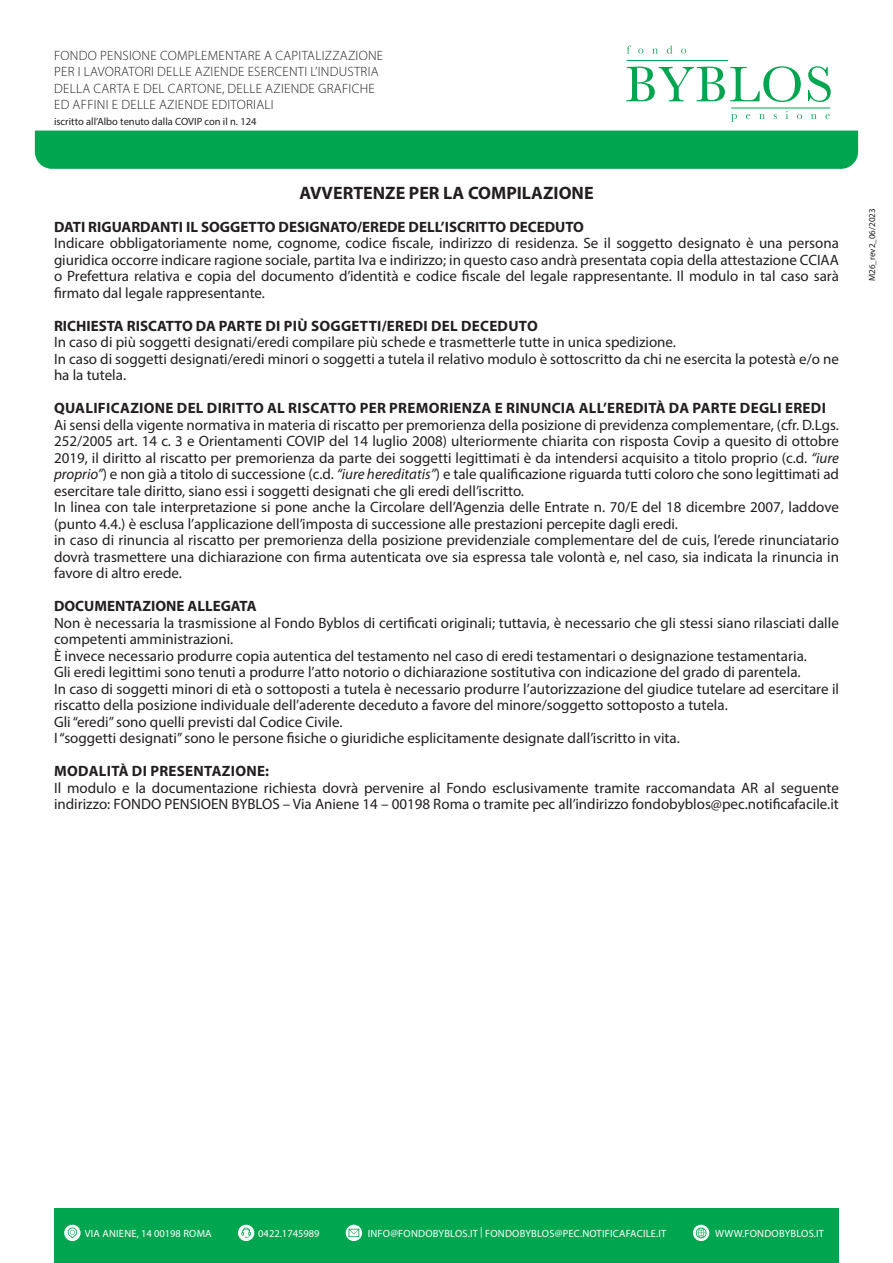
<style>
.page{position:relative;width:893px;height:1263px;background:#fff}
.page>*{position:absolute;margin:0;border:0;box-sizing:border-box;transform-origin:0 0}
.t1{font:700 18px "Myriad Pro";color:#231f20}
.t2{font:15px/16.5px "Myriad Pro";color:#231f20}
.t3{font:700 15px "Myriad Pro";letter-spacing:.02em;color:#231f20}
.t4{font:700 15px "Myriad Pro";color:#231f20}
.t5{font:300 13.5px/16.2px "Myriad Pro";letter-spacing:.02em;color:#231f20}
.t6{font:10.5px "Myriad Pro";letter-spacing:.02em;color:#fff}
.t7{font:10.5px "Myriad Pro";color:#231f20}
.t8{font:10.5px "Myriad Pro";color:#fff}
.t9{font:9px "Myriad Pro";color:#231f20}
.s1{font-style:italic}
</style>
<div class="page">
<div style="left:35px;top:131px;width:823px;height:38px;background:#00a54f"></div>
<svg style="left:626px;top:66px;width:175px;height:36px"></svg>
<svg style="left:808px;top:66px;width:23px;height:36px"></svg>
<hr style="left:627px;top:60px;width:101px;height:1px;background:#00a54f">
<hr style="left:731px;top:108px;width:99px;height:1px;background:#00a54f">
<svg style="left:627px;top:46px;width:4px;height:7px"></svg>
<svg style="left:638px;top:49px;width:5px;height:5px"></svg>
<svg style="left:652px;top:49px;width:6px;height:4px"></svg>
<svg style="left:667px;top:46px;width:5px;height:8px"></svg>
<svg style="left:681px;top:49px;width:5px;height:5px"></svg>
<svg style="left:731px;top:114px;width:6px;height:8px"></svg>
<svg style="left:746px;top:114px;width:4px;height:5px"></svg>
<svg style="left:759px;top:114px;width:6px;height:5px"></svg>
<svg style="left:774px;top:114px;width:3px;height:5px"></svg>
<svg style="left:786px;top:111px;width:2px;height:8px"></svg>
<svg style="left:797px;top:114px;width:5px;height:5px"></svg>
<svg style="left:811px;top:114px;width:6px;height:5px"></svg>
<svg style="left:825px;top:114px;width:5px;height:5px"></svg>
<div style="left:54px;top:1209px;width:785px;height:54px;background:#00a54f"></div>
<svg style="left:64px;top:1225px;width:17px;height:16px"></svg>
<svg style="left:67px;top:1227px;width:11px;height:11px"></svg>
<svg style="left:238px;top:1225px;width:16px;height:16px"></svg>
<svg style="left:241px;top:1227px;width:10px;height:11px"></svg>
<svg style="left:346px;top:1225px;width:16px;height:16px"></svg>
<svg style="left:349px;top:1229px;width:10px;height:8px"></svg>
<svg style="left:693px;top:1225px;width:16px;height:16px"></svg>
<svg style="left:696px;top:1227px;width:10px;height:11px"></svg>
<p class="t5" style="left:54px;top:48px;width:331px">FONDO PENSIONE COMPLEMENTARE A CAPITALIZZAZIONE PER I LAVORATORI DELLE AZIENDE ESERCENTI L’INDUSTRIA DELLA CARTA E DEL CARTONE, DELLE AZIENDE GRAFICHE ED AFFINI E DELLE AZIENDE EDITORIALI</p>
<p class="t7" style="left:54px;top:115px;width:204px">iscritto all’Albo tenuto dalla COVIP con il n. 124</p>
<p class="t1" style="left:299px;top:181px;width:296px">AVVERTENZE PER LA COMPILAZIONE</p>
<p class="t4" style="left:54px;top:217px;width:531px">DATI RIGUARDANTI IL SOGGETTO DESIGNATO/EREDE DELL’ISCRITTO DECEDUTO</p>
<p class="t2" style="left:54px;top:235px;width:786px;text-align:justify">Indicare obbligatoriamente nome, cognome, codice fiscale, indirizzo di residenza. Se il soggetto designato è una persona giuridica occorre indicare ragione sociale, partita Iva e indirizzo; in questo caso andrà presentata copia della attestazione CCIAA o Prefettura relativa e copia del documento d’identità e codice fiscale del legale rappresentante. Il modulo in tal caso sarà firmato dal legale rappresentante.</p>
<p class="t3" style="left:54px;top:316px;width:485px">RICHIESTA RISCATTO DA PARTE DI PIÙ SOGGETTI/EREDI DEL DECEDUTO</p>
<p class="t2" style="left:54px;top:334px;width:623px">In caso di più soggetti designati/eredi compilare più schede e trasmetterle tutte in unica spedizione.</p>
<p class="t2" style="left:54px;top:350px;width:786px">In caso di soggetti designati/eredi minori o soggetti a tutela il relativo modulo è sottoscritto da chi ne esercita la potestà e/o ne ha la tutela.</p>
<p class="t3" style="left:54px;top:399px;width:773px">QUALIFICAZIONE DEL DIRITTO AL RISCATTO PER PREMORIENZA E RINUNCIA ALL’EREDITÀ DA PARTE DEGLI EREDI</p>
<p class="t2" style="left:54px;top:416px;width:787px;text-align:justify">Ai sensi della vigente normativa in materia di riscatto per premorienza della posizione di previdenza complementare, (cfr. D.Lgs.<br>252/2005 art. 14 c. 3 e Orientamenti COVIP del 14 luglio 2008) ulteriormente chiarita con risposta Covip a quesito di ottobre 2019, il diritto al riscatto per premorienza da parte dei soggetti legittimati è da intendersi acquisito a titolo proprio (c.d. <span class="s1">“iure proprio”</span>) e non già a titolo di successione (c.d. <span class="s1">“iure hereditatis”</span>) e tale qualificazione riguarda tutti coloro che sono legittimati ad esercitare tale diritto, siano essi i soggetti designati che gli eredi dell’iscritto.</p>
<p class="t2" style="left:54px;top:499px;width:786px">In linea con tale interpretazione si pone anche la Circolare dell’Agenzia delle Entrate n. 70/E del 18 dicembre 2007, laddove (punto 4.4.) è esclusa l’applicazione dell’imposta di successione alle prestazioni percepite dagli eredi.</p>
<p class="t2" style="left:54px;top:532px;width:786px;text-align:justify">in caso di rinuncia al riscatto per premorienza della posizione previdenziale complementare del de cuis, l’erede rinunciatario dovrà trasmettere una dichiarazione con firma autenticata ove sia espressa tale volontà e, nel caso, sia indicata la rinuncia in favore di altro erede.</p>
<p class="t4" style="left:54px;top:597px;width:204px">DOCUMENTAZIONE ALLEGATA</p>
<p class="t2" style="left:54px;top:614px;width:786px">Non è necessaria la trasmissione al Fondo Byblos di certificati originali; tuttavia, è necessario che gli stessi siano rilasciati dalle competenti amministrazioni.</p>
<p class="t2" style="left:54px;top:647px;width:754px">È invece necessario produrre copia autentica del testamento nel caso di eredi testamentari o designazione testamentaria.</p>
<p class="t2" style="left:54px;top:664px;width:748px">Gli eredi legittimi sono tenuti a produrre l’atto notorio o dichiarazione sostitutiva con indicazione del grado di parentela.</p>
<p class="t2" style="left:54px;top:680px;width:787px">In caso di soggetti minori di età o sottoposti a tutela è necessario produrre l’autorizzazione del giudice tutelare ad esercitare il riscatto della posizione individuale dell’aderente deceduto a favore del minore/soggetto sottoposto a tutela.</p>
<p class="t2" style="left:54px;top:713px;width:290px">Gli “eredi” sono quelli previsti dal Codice Civile.</p>
<p class="t2" style="left:54px;top:730px;width:627px">I “soggetti designati” sono le persone fisiche o giuridiche esplicitamente designate dall’iscritto in vita.</p>
<p class="t3" style="left:54px;top:762px;width:217px">MODALITÀ DI PRESENTAZIONE:</p>
<p class="t2" style="left:54px;top:779px;width:786px">Il modulo e la documentazione richiesta dovrà pervenire al Fondo esclusivamente tramite raccomandata AR al seguente indirizzo: FONDO PENSIOEN BYBLOS – Via Aniene 14 – 00198 Roma o tramite pec all’indirizzo fondobyblos@pec.notificafacile.it</p>
<p class="t9" style="left:867px;top:281px;width:74px;rotate:-90deg">M26_rev2_06/2023</p>
<p class="t6" style="left:85px;top:1226px;width:128px">VIA ANIENE, 14 00198 ROMA</p>
<p class="t8" style="left:258px;top:1226px;width:63px">0422.1745989</p>
<p class="t6" style="left:368px;top:1226px;width:300px">INFO@FONDOBYBLOS.IT | FONDOBYBLOS@PEC.NOTIFICAFACILE.IT</p>
<p class="t6" style="left:715px;top:1226px;width:110px">WWW.FONDOBYBLOS.IT</p>
</div>
